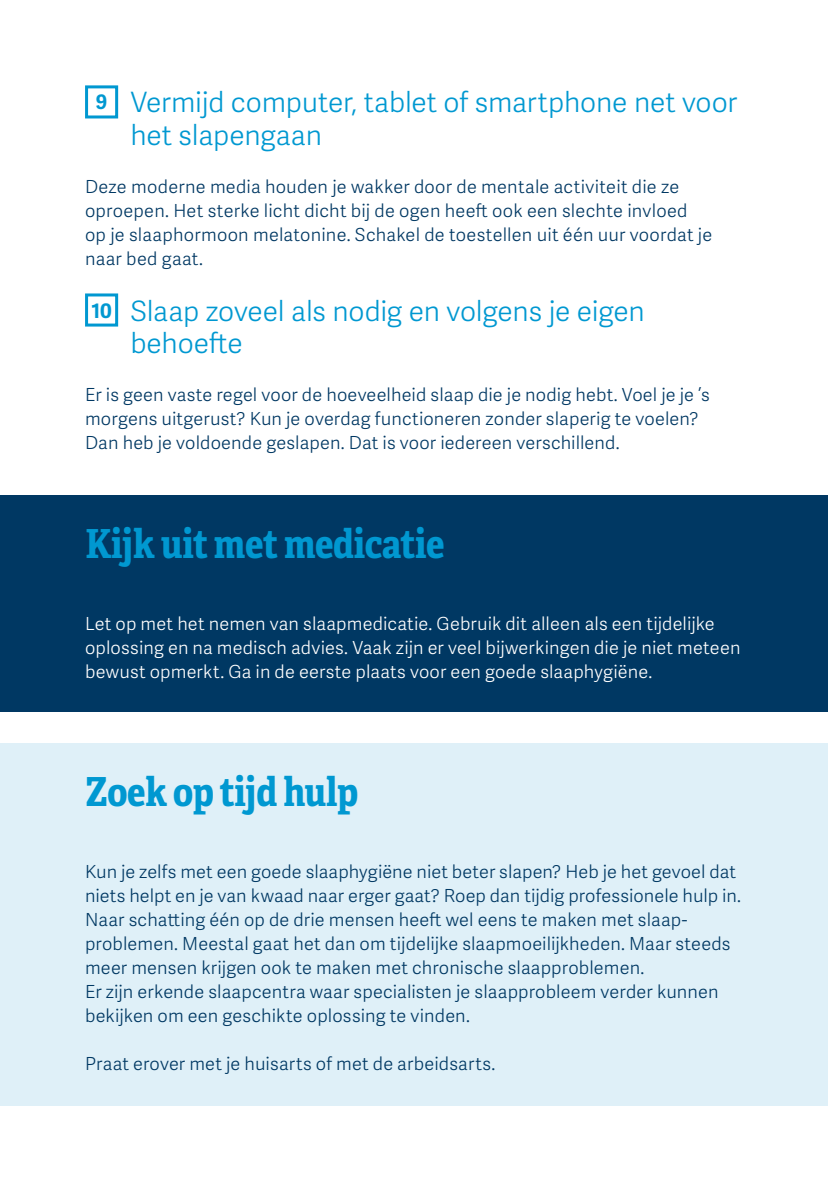
<style>
.page{position:relative;width:828px;height:1191px;background:#fff}
.page>*{position:absolute;margin:0;border:0;box-sizing:border-box;transform-origin:0 0}
.t1{font:700 40px "Adelle Condensed";letter-spacing:-.01em;color:#0098d1}
.t2{font:300 28px/32px "Adelle Sans";letter-spacing:-.005em;color:#0098d1}
.t3{font:300 18px/24px "Adelle Sans";letter-spacing:.01em;color:#003863}
.t4{font:300 18px/24px "Adelle Sans";letter-spacing:.01em;color:#fff}
.s1{font-weight:700;font-size:20px}
</style>
<div class="page">
<div style="left:0;top:743px;width:828px;height:363px;background:#dff0f8"></div>
<div style="left:0;top:495px;width:828px;height:216px;background:#003863"></div>
<div style="left:85px;top:85px;width:33px;height:33px;border:3px solid #0098d1"></div>
<div style="left:85px;top:293px;width:33px;height:33px;border:3px solid #0098d1"></div>
<h2 class="t2" style="left:130px;top:87px;width:608px;text-indent:-35px"><span class="s1">9</span> Vermijd computer, tablet of smartphone net voor het slapengaan</h2>
<p class="t3" style="left:85px;top:175px;width:629px">Deze moderne media houden je wakker door de mentale activiteit die ze oproepen. Het sterke licht dicht bij de ogen heeft ook een slechte invloed op je slaaphormoon melatonine. Schakel de toestellen uit één uur voordat je naar bed gaat.</p>
<h2 class="t2" style="left:130px;top:295px;width:516px;text-indent:-39px"><span class="s1">10</span> Slaap zoveel als nodig en volgens je eigen behoefte</h2>
<p class="t3" style="left:85px;top:383px;width:626px">Er is geen vaste regel voor de hoeveelheid slaap die je nodig hebt. Voel je je ’s morgens uitgerust? Kun je overdag functioneren zonder slaperig te voelen?<br>Dan heb je voldoende geslapen. Dat is voor iedereen verschillend.</p>
<h1 class="t1" style="left:85px;top:519px;width:361px">Kijk uit met medicatie</h1>
<p class="t4" style="left:85px;top:612px;width:657px">Let op met het nemen van slaapmedicatie. Gebruik dit alleen als een tijdelijke oplossing en na medisch advies. Vaak zijn er veel bijwerkingen die je niet meteen bewust opmerkt. Ga in de eerste plaats voor een goede slaaphygiëne.</p>
<h1 class="t1" style="left:85px;top:767px;width:275px">Zoek op tijd hulp</h1>
<p class="t3" style="left:85px;top:860px;width:657px">Kun je zelfs met een goede slaaphygiëne niet beter slapen? Heb je het gevoel dat niets helpt en je van kwaad naar erger gaat? Roep dan tijdig professionele hulp in.<br>Naar schatting één op de drie mensen heeft wel eens te maken met slaap&shy;problemen. Meestal gaat het dan om tijdelijke slaapmoeilijkheden. Maar steeds meer mensen krijgen ook te maken met chronische slaapproblemen.<br>Er zijn erkende slaapcentra waar specialisten je slaapprobleem verder kunnen bekijken om een geschikte oplossing te vinden.</p>
<p class="t3" style="left:85px;top:1052px;width:412px">Praat erover met je huisarts of met de arbeidsarts.</p>
</div>
